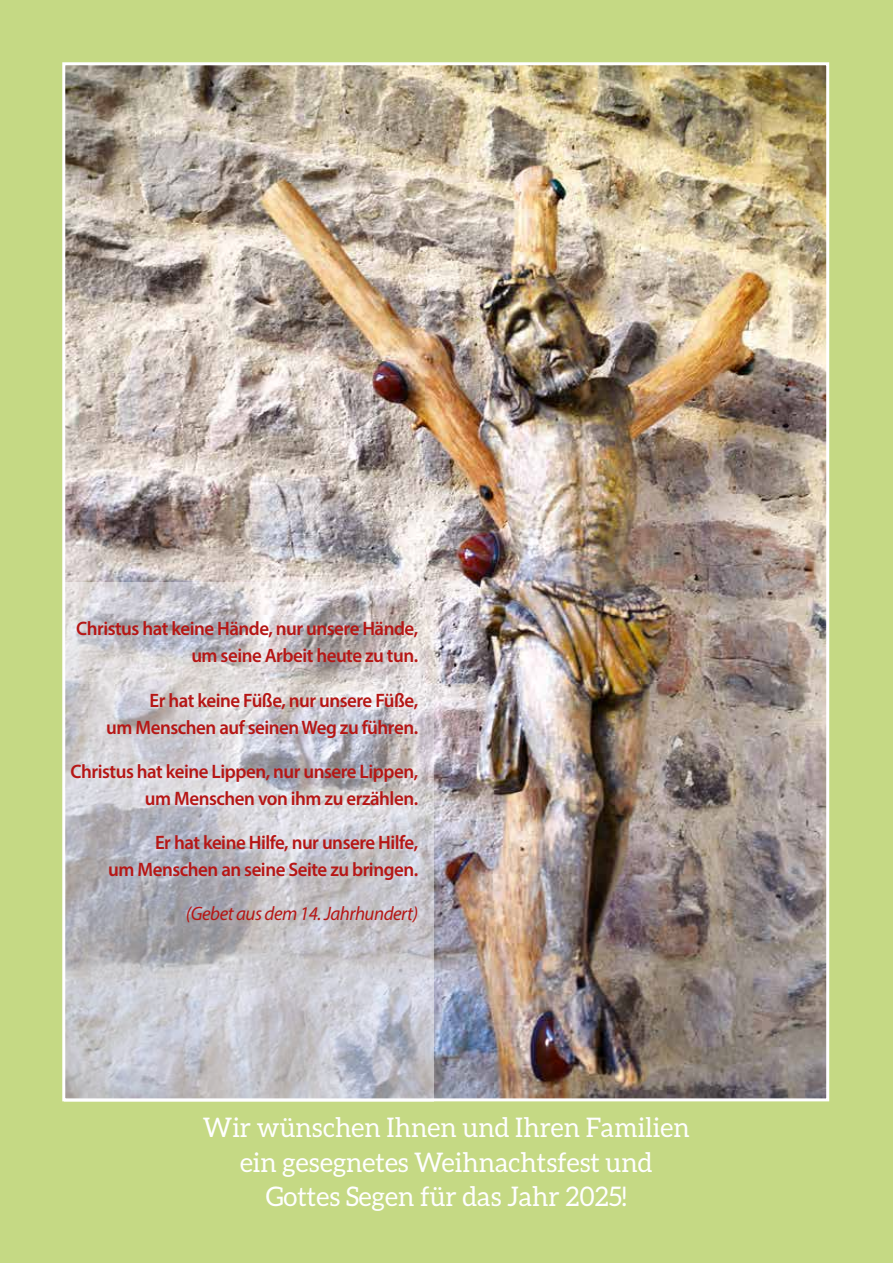
<style>
.page{position:relative;width:893px;height:1263px;background:#c5d984}
.page>*{position:absolute;margin:0;border:0;box-sizing:border-box;transform-origin:0 0}
.t1{font:27px/34.5px "Aleo";color:#fff;text-align:center}
.t2{font:600 19.5px/27px "Myriad Pro";letter-spacing:-.025em;color:#b61615;text-align:right}
.t3{font:italic 19.5px "Myriad Pro";letter-spacing:-.025em;color:#b61615}
</style>
<div class="page">
<img style="left:66px;top:66px;width:759px;height:1031px">
<svg style="left:64px;top:582px;width:370px;height:519px;background:#c7c5ca"></svg>
<p class="t2" style="left:76px;top:615px;width:343px">Christus hat keine Hände, nur unsere Hände, um seine Arbeit heute zu tun.</p>
<p class="t2" style="left:106px;top:686px;width:313px">Er hat keine Füße, nur unsere Füße,<br>um Menschen auf seinen Weg zu führen.</p>
<p class="t2" style="left:71px;top:757px;width:349px">Christus hat keine Lippen, nur unsere Lippen, um Menschen von ihm zu erzählen.</p>
<p class="t2" style="left:108px;top:828px;width:311px">Er hat keine Hilfe, nur unsere Hilfe,<br>um Menschen an seine Seite zu bringen.</p>
<p class="t3" style="left:186px;top:901px;width:234px">(Gebet aus dem 14. Jahrhundert)</p>
<h1 class="t1" style="left:203px;top:1110px;width:488px">Wir wünschen Ihnen und Ihren Familien ein gesegnetes Weihnachtsfest und<br>Gottes Segen für das Jahr 2025!</h1>
</div>
